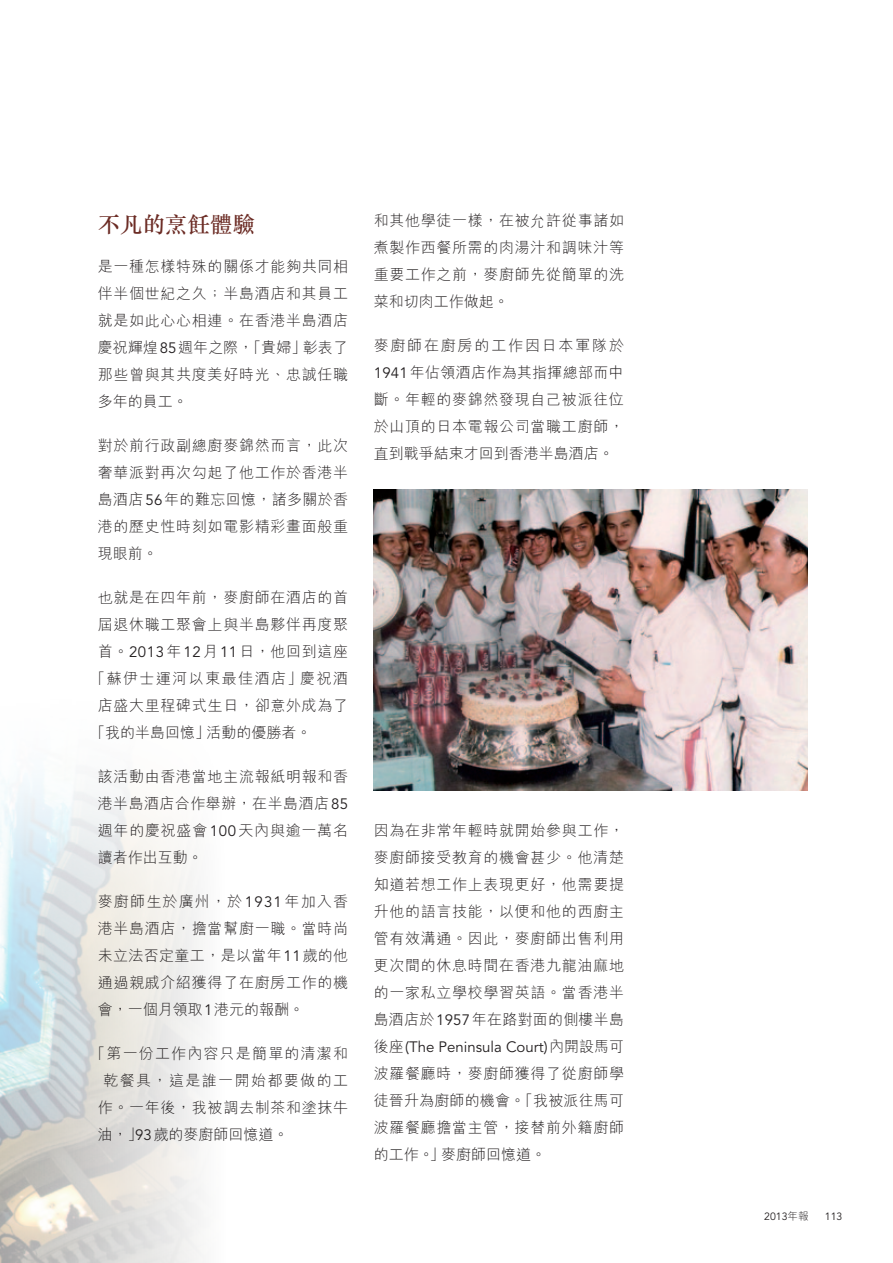
<style>
.page{position:relative;width:893px;height:1263px;background:#fff}
.page>*{position:absolute;margin:0;border:0;box-sizing:border-box;transform-origin:0 0}
.C_Heading{font:500 22.5px "M Sung HK";color:#6b2b24}
.C_Body{font:300 15px/27px "M Hei HK";letter-spacing:.045em;color:#231f20;text-align:justify}
.C_Body-2{font:300 15px "M Hei HK";letter-spacing:.095em;color:#231f20}
.C_Body-3{font:300 15px "M Hei HK";color:#231f20}
.C_Body-4{font:300 15px "M Hei HK";letter-spacing:.08em;color:#231f20}
.t1{font:10.5px "Avenir";color:#231f20}
.s1{font-family:"Avenir";font-weight:400}
.s2{font-family:"M Hei HK";font-weight:300}
</style>
<div class="page">
<img style="left:374px;top:489px;width:434px;height:302px">
<img style="left:0;top:778px;width:201px;height:485px">
<p class="C_Heading" style="left:98px;top:209px;width:159px">不凡的烹飪體驗</p>
<p class="C_Body" style="left:98px;top:252px;width:252px">是一種怎樣特殊的關係才能夠共同相伴半個世紀之久；半島酒店和其員工就是如此心心相連。在香港半島酒店慶祝輝煌<span class="s1">85</span>週年之際，「貴婦」彰表了那些曾與其共度美好時光、忠誠任職多年的員工。</p>
<p class="C_Body" style="left:98px;top:431px;width:252px">對於前行政副總廚麥錦然而言，此次奢華派對再次勾起了他工作於香港半島酒店<span class="s1">56</span>年的難忘回憶，諸多關於香港的歷史性時刻如電影精彩畫面般重現眼前。</p>
<p class="C_Body" style="left:98px;top:583px;width:252px">也就是在四年前，麥廚師在酒店的首</p>
<p class="C_Body" style="left:98px;top:610px;width:252px">屆退休職工聚會上與半島夥伴再度聚</p>
<p class="C_Body" style="left:98px;top:637px;width:252px">首。<span class="s1">2013</span>年<span class="s1">12</span>月<span class="s1">11</span>日，他回到這座</p>
<p class="C_Body-2" style="left:90px;top:668px;width:259px">「蘇伊士運河以東最佳酒店」慶祝酒</p>
<p class="C_Body" style="left:98px;top:691px;width:252px">店盛大里程碑式生日，卻意外成為了</p>
<p class="C_Body-3" style="left:90px;top:722px;width:223px">「我的半島回憶」活動的優勝者。</p>
<p class="C_Body" style="left:98px;top:762px;width:252px">該活動由香港當地主流報紙明報和香港半島酒店合作舉辦，在半島酒店<span class="s1">85</span>週年的慶祝盛會<span class="s1">100</span>天內與逾一萬名讀者作出互動。</p>
<p class="C_Body" style="left:98px;top:887px;width:252px">麥廚師生於廣州，於<span class="s1">1931</span>年加入香港半島酒店，擔當幫廚一職。當時尚未立法否定童工，是以當年<span class="s1">11</span>歲的他通過親戚介紹獲得了在廚房工作的機會，一個月領取<span class="s1">1</span>港元的報酬。</p>
<p class="C_Body-4" style="left:90px;top:1043px;width:259px">「第一份工作內容只是簡單的清潔和</p>
<p class="C_Body-2" style="left:103px;top:1070px;width:246px">乾餐具，這是誰一開始都要做的工</p>
<p class="C_Body" style="left:98px;top:1093px;width:252px">作。一年後，我被調去制茶和塗抹牛</p>
<p class="C_Body-3" style="left:98px;top:1124px;width:192px">油，」<span class="s1">93</span>歲的麥廚師回憶道。</p>
<p class="C_Body" style="left:374px;top:206px;width:252px">和其他學徒一樣，在被允許從事諸如煮製作西餐所需的肉湯汁和調味汁等重要工作之前，麥廚師先從簡單的洗菜和切肉工作做起。</p>
<p class="C_Body" style="left:374px;top:331px;width:252px">麥廚師在廚房的工作因日本軍隊於<span class="s1">1941</span>年佔領酒店作為其指揮總部而中斷。年輕的麥錦然發現自己被派往位於山頂的日本電報公司當職工廚師，直到戰爭結束才回到香港半島酒店。</p>
<p class="C_Body" style="left:374px;top:816px;width:252px">因為在非常年輕時就開始參與工作，麥廚師接受教育的機會甚少。他清楚知道若想工作上表現更好，他需要提升他的語言技能，以便和他的西廚主管有效溝通。因此，麥廚師出售利用更次間的休息時間在香港九龍油麻地的一家私立學校學習英語。當香港半島酒店於<span class="s1">1957</span>年在路對面的側樓半島後座<span class="s1">(The Peninsula Court)</span>內開設馬可波羅餐廳時，麥廚師獲得了從廚師學徒晉升為廚師的機會。「我被派往馬可波羅餐廳擔當主管，接替前外籍廚師的工作。」麥廚師回憶道。</p>
<p class="t1" style="left:764px;top:1211px;width:46px">2013<span class="s2">年報</span></p>
<p class="t1" style="left:825px;top:1211px;width:19px">113</p>
</div>
